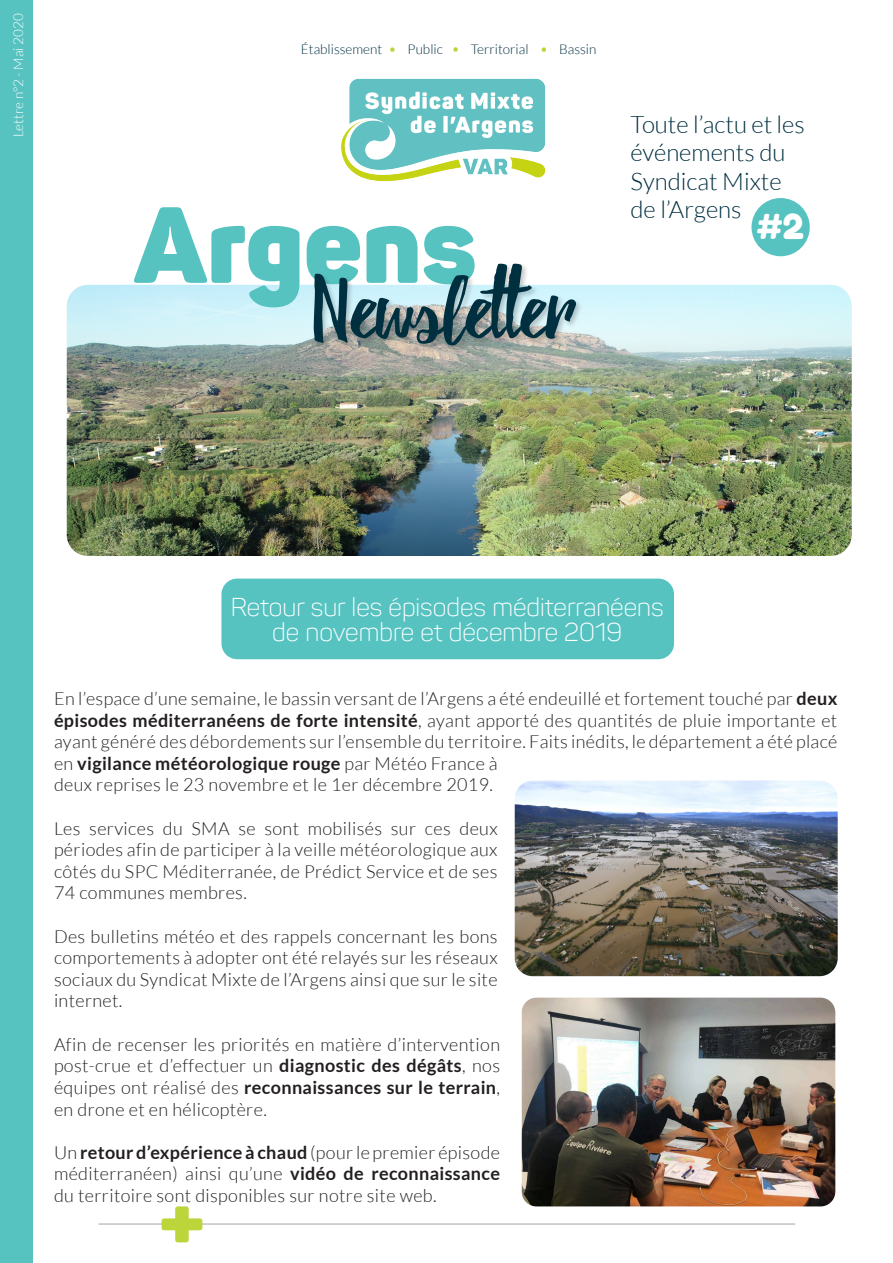
<style>
.page{position:relative;width:893px;height:1263px;background:#fff}
.page>*{position:absolute;margin:0;border:0;box-sizing:border-box;transform-origin:0 0}
.t1{font:900 106.5px "Panton";color:#56c3c1}
.t2{font:94.5px "Beacon";color:#002f3f}
.t3{font:34.5px "Fredoka One";color:#fff}
.t4{font:300 25.5px/25.5px "Panton";color:#fff;text-align:center}
.t5{font:300 24px/28.5px "Lato";color:#002f3f}
.t6{font:300 18px/21.6px "Lato";letter-spacing:.02em;color:#231f20;text-align:justify}
.t7{font:300 13.5px "Lato";color:#002f3f}
.t8{font:300 13.5px "Lato";color:#fff}
.s1{font-weight:700}
</style>
<div class="page">
<img style="left:67px;top:285px;width:785px;height:271px">
<div style="left:751px;top:198px;width:59px;height:58px;background:#56c3c1;border-radius:50%"></div>
<div style="left:312px;top:262px;width:271px;height:91px;background:#231f20;opacity:.24"></div>
<img style="left:341px;top:48px;width:206px;height:134px">
<hr style="left:99px;top:1224px;width:696px;height:1px;background:#001922">
<svg style="left:162px;top:1206px;width:40px;height:36px"></svg>
<img style="left:515px;top:780px;width:323px;height:196px">
<div style="left:219px;top:576px;width:457px;height:85px;background:#56c3c1;border-radius:18px"></div>
<div style="left:217px;top:574px;width:461px;height:90px;border:4px solid #fff;border-radius:18px"></div>
<img style="left:522px;top:998px;width:313px;height:208px">
<div style="left:517px;top:993px;width:323px;height:218px;border:4px solid #fff;border-radius:17px"></div>
<div style="left:1px;top:0;width:32px;height:1263px;background:#56c3c1"></div>
<svg style="left:390px;top:47px;width:5px;height:5px"></svg>
<svg style="left:453px;top:47px;width:5px;height:5px"></svg>
<svg style="left:542px;top:47px;width:4px;height:5px"></svg>
<p class="t8" style="left:11px;top:137px;width:125px;rotate:-90deg">Lettre n°2 - Mai 2020</p>
<p class="t7" style="left:301px;top:42px;width:83px">Établissement</p>
<p class="t7" style="left:408px;top:42px;width:37px">Public</p>
<p class="t7" style="left:471px;top:42px;width:59px">Territorial</p>
<p class="t7" style="left:559px;top:42px;width:39px">Bassin</p>
<h3 class="t5" style="left:630px;top:110px;width:176px">Toute l’actu et les événements du<br>Syndicat Mixte de l’Argens</h3>
<h1 class="t1" style="left:134px;top:177px;width:344px">Argens</h1>
<h3 class="t3" style="left:757px;top:205px;width:48px">#2</h3>
<h2 class="t2" style="left:314px;top:251px;width:261px">Newsletter</h2>
<h3 class="t4" style="left:231px;top:594px;width:434px">Retour sur les épisodes méditerranéens de novembre et décembre 2019</h3>
<p class="t6" style="left:54px;top:688px;width:785px;text-align:left">En l’espace d’une semaine, le bassin versant de l’Argens a été endeuillé et fortement touché par <span class="s1">deux épisodes méditerranéens de forte intensité</span>, ayant apporté des quantités de pluie importante et ayant généré des débordements sur l’ensemble du territoire. Faits inédits, le département a été placé en <span class="s1">vigilance météorologique rouge</span> par Météo France à<br>deux reprises le 23 novembre et le 1er décembre 2019.</p>
<p class="t6" style="left:54px;top:817px;width:445px">Les services du SMA se sont mobilisés sur ces deux périodes afin de participer à la veille météorologique aux côtés du SPC Méditerranée, de Prédict Service et de ses 74 communes membres.</p>
<p class="t6" style="left:54px;top:925px;width:445px">Des bulletins météo et des rappels concernant les bons comportements à adopter ont été relayés sur les réseaux sociaux du Syndicat Mixte de l’Argens ainsi que sur le site internet.</p>
<p class="t6" style="left:54px;top:1033px;width:448px">Afin de recenser les priorités en matière d’intervention post-crue et d’effectuer un <span class="s1">diagnostic des dégâts</span>, nos équipes ont réalisé des <span class="s1">reconnaissances sur le terrain</span>, en drone et en hélicoptère.</p>
<p class="t6" style="left:54px;top:1141px;width:448px">Un <span class="s1">retour d’expérience à chaud</span> (pour le premier épisode méditerranéen) ainsi qu’une <span class="s1">vidéo de reconnaissance </span>du territoire sont disponibles sur notre site web.</p>
</div>
